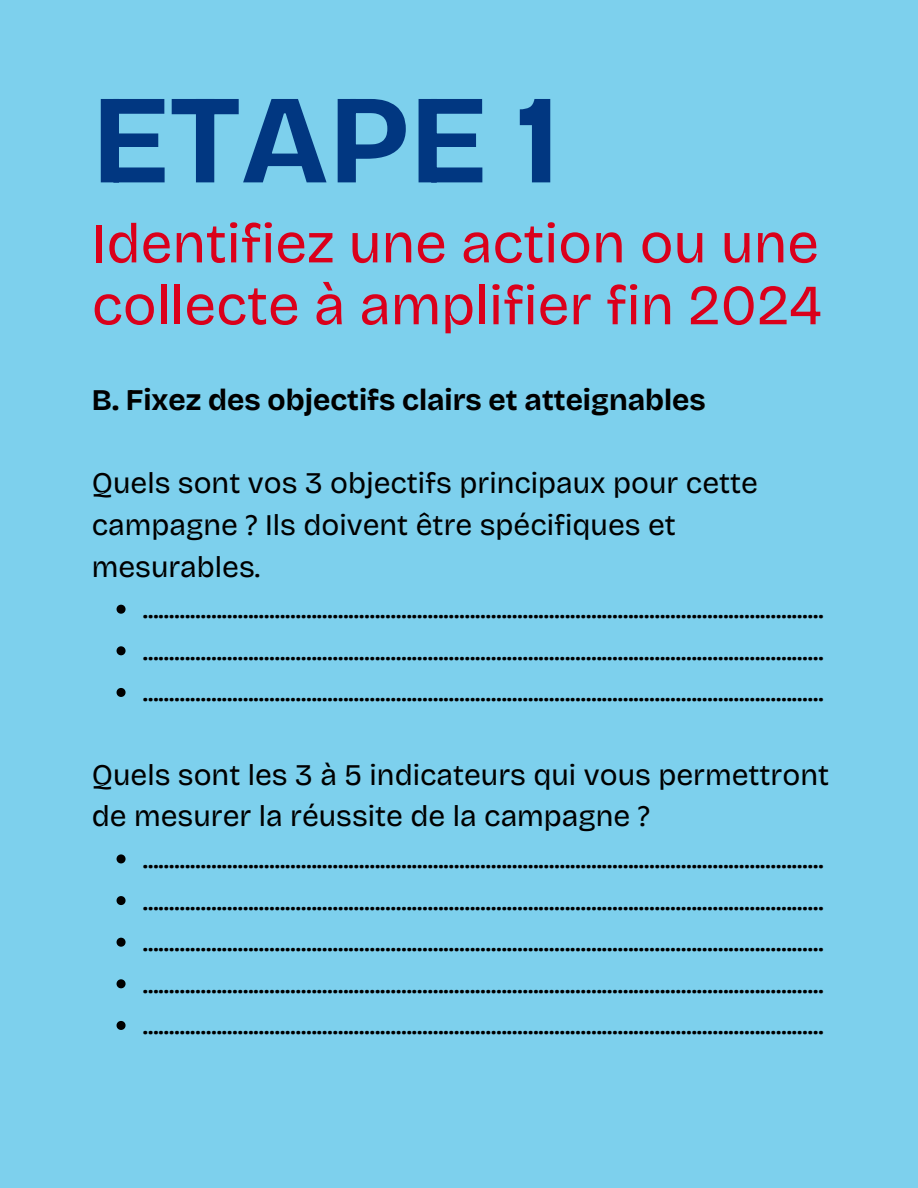
<style>
.page{position:relative;width:918px;height:1188px;background:#7dd0ed}
.page>*{position:absolute;margin:0;border:0;box-sizing:border-box;transform-origin:0 0}
.t1{font:700 126.45px "Bricolage Grotesque";color:#013781}
.t2{font:56.7px/61.8px "Bricolage Grotesque";color:#da001b}
.t3{font:30px/41.7px "Bricolage Grotesque";color:#000}
.t4{font:700 30px "Bricolage Grotesque";color:#000}
</style>
<div class="page">
<svg style="left:117px;top:605px;width:9px;height:9px"></svg>
<svg style="left:117px;top:646px;width:9px;height:9px"></svg>
<svg style="left:117px;top:688px;width:9px;height:9px"></svg>
<svg style="left:117px;top:854px;width:9px;height:9px"></svg>
<svg style="left:117px;top:896px;width:9px;height:9px"></svg>
<svg style="left:117px;top:938px;width:9px;height:9px"></svg>
<svg style="left:117px;top:979px;width:9px;height:9px"></svg>
<svg style="left:117px;top:1021px;width:9px;height:9px"></svg>
<h1 class="t1" style="left:92px;top:65px;width:469px">ETAPE 1</h1>
<h2 class="t2" style="left:92px;top:213px;width:732px">Identifiez une action ou une collecte à amplifier fin 2024</h2>
<h3 class="t4" style="left:92px;top:382px;width:615px">B. Fixez des objectifs clairs et atteignables</h3>
<p class="t3" style="left:92px;top:463px;width:668px">Quels sont vos 3 objectifs principaux pour cette campagne ? Ils doivent être spécifiques et mesurables.</p>
<p class="t3" style="left:143px;top:587px;width:682px">.................................................................................................................................</p>
<p class="t3" style="left:143px;top:629px;width:682px">.................................................................................................................................</p>
<p class="t3" style="left:143px;top:671px;width:682px">.................................................................................................................................</p>
<p class="t3" style="left:92px;top:754px;width:739px">Quels sont les 3 à 5 indicateurs qui vous permettront de mesurer la réussite de la campagne ?</p>
<p class="t3" style="left:143px;top:837px;width:682px">.................................................................................................................................</p>
<p class="t3" style="left:143px;top:879px;width:682px">.................................................................................................................................</p>
<p class="t3" style="left:143px;top:920px;width:682px">.................................................................................................................................</p>
<p class="t3" style="left:143px;top:962px;width:682px">.................................................................................................................................</p>
<p class="t3" style="left:143px;top:1004px;width:682px">.................................................................................................................................</p>
</div>
